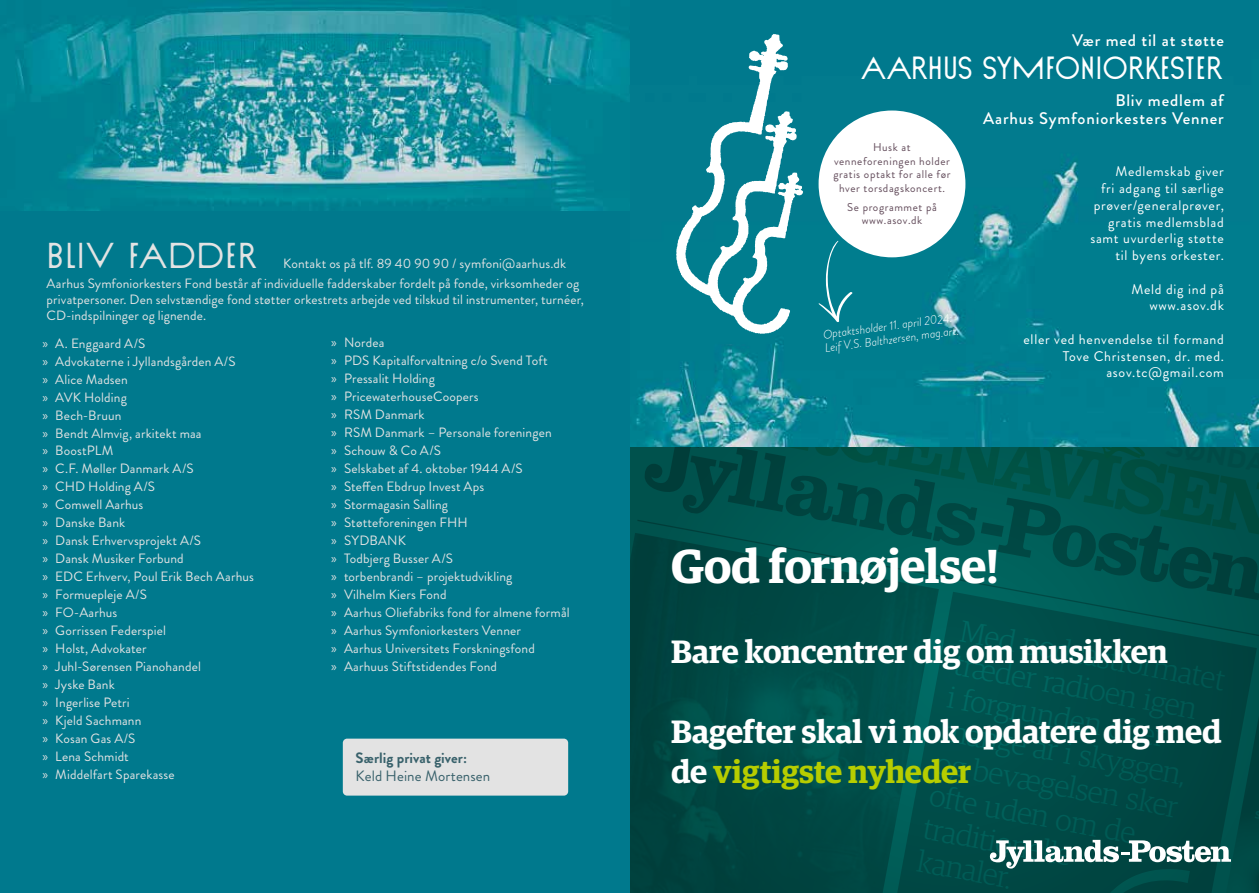
<style>
.page{position:relative;width:1259px;height:893px;background:#fff}
.page>*{position:absolute;margin:0;border:0;box-sizing:border-box;transform-origin:0 0}
.t1{font:600 47.85px "Guardian Egyp";letter-spacing:-.005em;color:#fff}
.t2{font:36px "Sud";letter-spacing:.015em;color:#e3e3e3}
.t3{font:600 32.4px/40px "Guardian Egyp";letter-spacing:-.005em;color:#fff}
.t4{font:32.1px "Sud";letter-spacing:-.015em;color:#fff}
.t5{font:300 30.45px/66.3px "Guardian Egyp";color:#fff}
.t6{font:500 16.8px/17.9px "Brandon Grotesque";letter-spacing:.05em;color:#fff;text-align:right}
.t7{font:700 15px "Brandon Grotesque";letter-spacing:.005em;color:#38616b}
.t8{font:15px "Brandon Grotesque";letter-spacing:.005em;color:#38616b}
.t9{font:13.95px/16.8px "Brandon Grotesque";letter-spacing:.05em;color:#fff;text-align:right}
.t10{font:13.5px/18px "Brandon Grotesque";letter-spacing:.01em;color:#e3e3e3}
.t11{font:italic 300 12.15px/13.5px "Brandon Grotesque";color:#fff}
.t12{font:11.25px/13.5px "Brandon Grotesque";letter-spacing:.05em;color:#634c5b;text-align:center}
.s1{font-family:"Myriad Pro"}
.s2{color:#b6cd00}
</style>
<div class="page">
<div style="left:0;top:0;width:642px;height:893px;background:#00798d"></div>
<div style="left:343px;top:739px;width:225px;height:57px;background:#e3e3e3;border-radius:4px"></div>
<img style="left:0;top:2px;width:630px;height:208px">
<svg style="left:630px;top:446px;width:629px;height:447px;background:#004d49"></svg>
<svg style="left:990px;top:840px;width:241px;height:53px"></svg>
<img style="left:630px;top:0;width:629px;height:446px">
<div style="left:818px;top:111px;width:147px;height:146px;background:#fff;border-radius:50%"></div>
<svg style="left:676px;top:34px;width:127px;height:300px"></svg>
<svg style="left:818px;top:241px;width:35px;height:81px;background:#198a99"></svg>
<h2 class="t2" style="left:46px;top:234px;width:213px">BLIV FADDER</h2>
<p class="t10" style="left:283px;top:254px;width:284px">Kontakt os på tlf. 89 40 90 90 / symfoni@aarhus.dk</p>
<p class="t10" style="left:47px;top:275px;width:539px;line-height:16.2px">Aarhus Symfoniorkesters Fond består af individuelle fadderskaber fordelt på fonde, virksomheder og privatpersoner. Den selvstændige fond støtter orkestrets arbejde ved tilskud til instrumenter, turnéer,<br>CD-indspilninger og lignende.</p>
<p class="t10" style="left:43px;top:334px;width:213px"><span class="s1">»</span> A. Enggaard A/S<br><span class="s1">»</span> Advokaterne i Jyllandsgården A/S<br><span class="s1">»</span> Alice Madsen<br><span class="s1">»</span> AVK Holding<br><span class="s1">»</span> Bech-Bruun<br><span class="s1">»</span> Bendt Almvig, arkitekt maa<br><span class="s1">»</span> BoostPLM<br><span class="s1">»</span> C.F. Møller Danmark A/S<br><span class="s1">»</span> CHD Holding A/S<br><span class="s1">»</span> Comwell Aarhus<br><span class="s1">»</span> Danske Bank<br><span class="s1">»</span> Dansk Erhvervsprojekt A/S<br><span class="s1">»</span> Dansk Musiker Forbund<br><span class="s1">»</span> EDC Erhverv, Poul Erik Bech Aarhus <span class="s1">»</span> Formuepleje A/S<br><span class="s1">»</span> FO-Aarhus<br><span class="s1">»</span> Gorrissen Federspiel<br><span class="s1">»</span> Holst, Advokater<br><span class="s1">»</span> Juhl-Sørensen Pianohandel<br><span class="s1">»</span> Jyske Bank<br><span class="s1">»</span> Ingerlise Petri<br><span class="s1">»</span> Kjeld Sachmann<br><span class="s1">»</span> Kosan Gas A/S<br><span class="s1">»</span> Lena Schmidt<br><span class="s1">»</span> Middelfart Sparekasse</p>
<p class="t10" style="left:331px;top:334px;width:240px"><span class="s1">»</span> Nordea<br><span class="s1">»</span> PDS Kapitalforvaltning c/o Svend Toft<br><span class="s1">»</span> Pressalit Holding<br><span class="s1">»</span> PricewaterhouseCoopers<br><span class="s1">»</span> RSM Danmark<br><span class="s1">»</span> RSM Danmark – Personale foreningen<br><span class="s1">»</span> Schouw &amp; Co A/S<br><span class="s1">»</span> Selskabet af 4. oktober 1944 A/S<br><span class="s1">»</span> Steffen Ebdrup Invest Aps<br><span class="s1">»</span> Stormagasin Salling<br><span class="s1">»</span> Støtteforeningen FHH<br><span class="s1">»</span> SYDBANK<br><span class="s1">»</span> Todbjerg Busser A/S<br><span class="s1">»</span> torbenbrandi – projektudvikling<br><span class="s1">»</span> Vilhelm Kiers Fond<br><span class="s1">»</span> Aarhus Oliefabriks fond for almene formål <span class="s1">»</span> Aarhus Symfoniorkesters Venner<br><span class="s1">»</span> Aarhus Universitets Forskningsfond<br><span class="s1">»</span> Aarhuus Stiftstidendes Fond</p>
<p class="t7" style="left:355px;top:748px;width:113px">Særlig privat giver:</p>
<p class="t8" style="left:355px;top:766px;width:136px">Keld Heine Mortensen</p>
<p class="t6" style="left:1072px;top:31px;width:153px">Vær med til at støtte</p>
<h3 class="t4" style="left:861px;top:49px;width:364px">AARHUS SYMFONIORKESTER</h3>
<p class="t6" style="left:983px;top:91px;width:242px">Bliv medlem af<br>Aarhus Symfoniorkesters Venner</p>
<p class="t12" style="left:833px;top:141px;width:118px">Husk at venneforeningen holder gratis optakt for alle før hver torsdagskoncert.</p>
<p class="t12" style="left:847px;top:200px;width:91px">Se programmet på www.asov.dk</p>
<p class="t9" style="left:1090px;top:163px;width:135px">Medlemskab giver<br>fri adgang til særlige prøver/generalprøver, gratis medlemsblad samt uvurderlig støtte til byens orkester.</p>
<p class="t9" style="left:1131px;top:281px;width:94px">Meld dig ind på www.asov.dk</p>
<p class="t9" style="left:1023px;top:331px;width:202px">eller ved henvendelse til formand<br>Tove Christensen, dr. med. asov.tc@gmail.com</p>
<p class="t11" style="left:822px;top:328px;width:137px;rotate:-8deg">Optaktsholder 11. april 2024:<br>Leif V.S. Balthzersen, mag.art.</p>
<h1 class="t1" style="left:671px;top:531px;width:329px">God fornøjelse!</h1>
<h3 class="t5" style="left:965px;top:598px;width:271px;rotate:10deg">Med podcastformatet i forgrunden efter</h3>
<h3 class="t3" style="left:671px;top:629px;width:498px">Bare koncentrer dig om musikken</h3>
<h3 class="t3" style="left:671px;top:709px;width:552px">Bagefter skal vi nok opdatere dig med de <span class="s2">vigtigste nyheder</span></h3>
<h3 class="t5" style="left:948px;top:696px;width:249px;rotate:10deg">mange år i skyggen,</h3>
</div>
